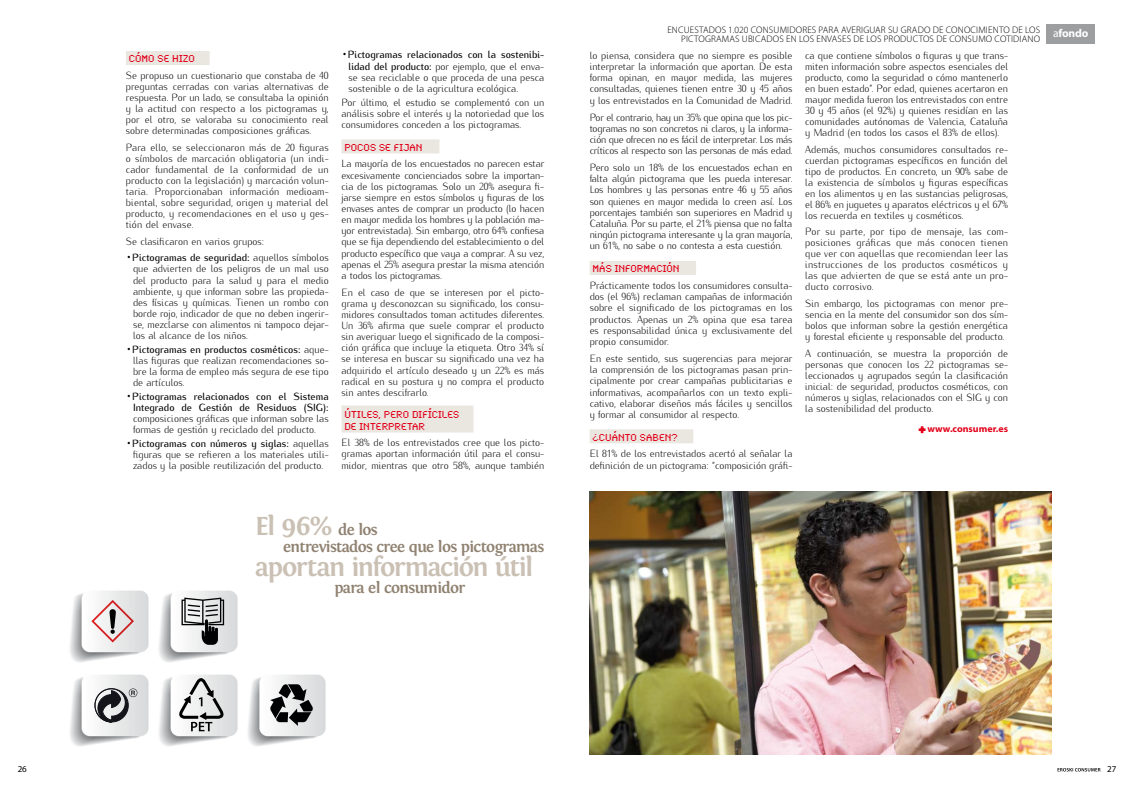
<style>
.page{position:relative;width:1134px;height:794px;background:#fff}
.page>*{position:absolute;margin:0;border:0;box-sizing:border-box;transform-origin:0 0}
.t1{font:700 27.2px "Fontin";letter-spacing:-.055em;color:#cac0b4}
.t2{font:24px "Kurier";color:#000;scale:.95 1}
.t3{font:700 16px "Fontin";letter-spacing:-.04em;color:#908271}
.t4{font:10.5px "Synchro Plain";letter-spacing:.015em;color:#e2001a}
.t5{font:300 10.4px/11px "Kurier";color:#000;text-align:justify;scale:.95 1}
.t6{font:500 10.4px/11px "Kurier";color:#000;scale:.95 1}
.t7{font:700 9.6px "Myriad Pro";color:#e2001a;scale:1.04 1}
.t8{font:300 9.5px/9.5px "Myriad Pro";letter-spacing:.02em;color:#000}
.t9{font:9px "Myriad Pro";color:#000}
.s1{font-weight:500}
.s2{font-size:16px;color:#908271}
</style>
<div class="page">
<div style="left:1047px;top:24px;width:48px;height:20px;background:#9c9e9f"></div>
<div style="left:590px;top:261px;width:106px;height:14px;background:#eae6e0"></div>
<div style="left:590px;top:429px;width:103px;height:14px;background:#eae6e0"></div>
<div style="left:341px;top:139px;width:98px;height:14px;background:#eae6e0"></div>
<div style="left:341px;top:405px;width:132px;height:27px;background:#eae6e0"></div>
<div style="left:126px;top:51px;width:84px;height:14px;background:#eae6e0"></div>
<svg style="left:918px;top:426px;width:8px;height:8px"></svg>
<img style="left:590px;top:491px;width:461px;height:263px">
<img style="left:70px;top:590px;width:168px;height:72px">
<img style="left:70px;top:674px;width:256px;height:72px">
<svg style="left:270px;top:684px;width:43px;height:42px"></svg>
<svg style="left:179px;top:677px;width:45px;height:54px"></svg>
<svg style="left:181px;top:597px;width:43px;height:48px"></svg>
<svg style="left:91px;top:600px;width:43px;height:42px"></svg>
<svg style="left:95px;top:688px;width:42px;height:34px"></svg>
<svg style="left:1057px;top:768px;width:43px;height:3px"></svg>
<p class="t4" style="left:129px;top:52px;width:14px">CÓMO</p>
<p class="t4" style="left:157px;top:52px;width:38px">SE HIZO</p>
<p class="t5" style="left:126px;top:69px;width:215px">Se propuso un cuestionario que constaba de 40 preguntas cerradas con varias alternativas de respuesta. Por un lado, se consultaba la opinión y la actitud con respecto a los pictogramas y, por el otro, se valoraba su conocimiento real sobre determinadas composiciones gráficas.</p>
<p class="t5" style="left:126px;top:141px;width:215px">Para ello, se seleccionaron más de 20 figuras o símbolos de marcación obligatoria (un indi&shy;cador fundamental de la conformidad de un producto con la legislación) y marcación volun&shy;taria. Proporcionaban información medioam&shy;biental, sobre seguridad, origen y material del producto, y recomendaciones en el uso y ges&shy;tión del envase.</p>
<p class="t5" style="left:126px;top:235px;width:147px">Se clasificaron en varios grupos:</p>
<h2 class="t2" style="left:126px;top:237px;width:8px">·</h2>
<p class="t5" style="left:132px;top:251px;width:208px"><span class="s1">Pictogramas de seguridad:</span> aquellos símbolos que advierten de los peligros de un mal uso del producto para la salud y para el medio ambiente, y que informan sobre las propieda&shy;des físicas y químicas. Tienen un rombo con borde rojo, indicador de que no deben ingerir&shy;se, mezclarse con alimentos ni tampoco dejar&shy;los al alcance de los niños.</p>
<h2 class="t2" style="left:126px;top:328px;width:8px">·</h2>
<p class="t5" style="left:132px;top:342px;width:208px"><span class="s1">Pictogramas en productos cosméticos:</span> aque&shy;llas figuras que realizan recomendaciones so&shy;bre la forma de empleo más segura de ese tipo de artículos.</p>
<h2 class="t2" style="left:126px;top:375px;width:8px">·</h2>
<p class="t6" style="left:132px;top:390px;width:208px">Pictogramas relacionados con el Sistema<br>Integrado de Gestión de Residuos (SIG):</p>
<p class="t5" style="left:133px;top:411px;width:208px">composiciones gráficas que informan sobre las formas de gestión y reciclado del producto.</p>
<h2 class="t2" style="left:126px;top:422px;width:8px">·</h2>
<p class="t5" style="left:132px;top:436px;width:208px"><span class="s1">Pictogramas con números y siglas:</span> aquellas figuras que se refieren a los materiales utili&shy;zados y la posible reutilización del producto.</p>
<h2 class="t2" style="left:341px;top:34px;width:8px">·</h2>
<p class="t5" style="left:348px;top:48px;width:208px"><span class="s1">Pictogramas relacionados con la sostenibi&shy;lidad del producto:</span> por ejemplo, que el enva&shy;se sea reciclable o que proceda de una pesca sostenible o de la agricultura ecológica.</p>
<p class="t5" style="left:341px;top:96px;width:215px">Por último, el estudio se complementó con un análisis sobre el interés y la notoriedad que los consumidores conceden a los pictogramas.</p>
<p class="t4" style="left:344px;top:141px;width:14px">POCOS</p>
<p class="t4" style="left:379px;top:141px;width:38px">SE FIJAN</p>
<p class="t5" style="left:341px;top:157px;width:215px">La mayoría de los encuestados no parecen estar excesivamente concienciados sobre la importan&shy;cia de los pictogramas. Solo un 20% asegura fi&shy;jarse siempre en estos símbolos y figuras de los envases antes de comprar un producto (lo hacen en mayor medida los hombres y la población ma&shy;yor entrevistada). Sin embargo, otro 64% confiesa que se fija dependiendo del establecimiento o del producto específico que vaya a comprar. A su vez, apenas el 25% asegura prestar la misma atención a todos los pictogramas.</p>
<p class="t5" style="left:341px;top:285px;width:215px">En el caso de que se interesen por el picto&shy;grama y desconozcan su significado, los consu&shy;midores consultados toman actitudes diferentes.<br>Un 36% afirma que suele comprar el producto sin averiguar luego el significado de la composi&shy;ción gráfica que incluye la etiqueta. Otro 34% sí se interesa en buscar su significado una vez ha adquirido el artículo deseado y un 22% es más radical en su postura y no compra el producto sin antes descifrarlo.</p>
<p class="t4" style="left:344px;top:408px;width:14px">ÚTILES</p>
<p class="t4" style="left:378px;top:408px;width:13px">, PERO</p>
<p class="t4" style="left:412px;top:408px;width:13px">DIFÍCILES</p>
<p class="t4" style="left:344px;top:420px;width:23px">DE INTERPRETAR</p>
<p class="t5" style="left:341px;top:436px;width:215px">El 38% de los entrevistados cree que los picto&shy;gramas aportan información útil para el consu&shy;midor, mientras que otro 58%, aunque también</p>
<h1 class="t1" style="left:255px;top:510px;width:124px">El 96% <span class="s2">de los</span></h1>
<h3 class="t3" style="left:283px;top:537px;width:263px">entrevistados cree que los pictogramas</h3>
<h1 class="t1" style="left:255px;top:551px;width:280px">aportan información útil</h1>
<h3 class="t3" style="left:334px;top:578px;width:132px">para el consumidor</h3>
<p class="t8" style="left:681px;top:25px;width:409px;text-indent:-14px">ENCUESTADOS 1.020 CONSUMIDORES PARA AVERIGUAR SU GRADO DE CONOCIMIENTO DE LOS<br>PICTOGRAMAS UBICADOS EN LOS ENVASES DE LOS PRODUCTOS DE CONSUMO COTIDIANO <sup>a</sup><sup>fondo</sup></p>
<p class="t5" style="left:590px;top:49px;width:215px">lo piensa, considera que no siempre es posible interpretar la información que aportan. De esta forma opinan, en mayor medida, las mujeres consultadas, quienes tienen entre 30 y 45 años y los entrevistados en la Comunidad de Madrid.</p>
<p class="t5" style="left:590px;top:110px;width:215px">Por el contrario, hay un 35% que opina que los pic&shy;togramas no son concretos ni claros, y la informa&shy;ción que ofrecen no es fácil de interpretar. Los más críticos al respecto son las personas de más edad.</p>
<p class="t5" style="left:590px;top:161px;width:215px">Pero solo un 18% de los encuestados echan en falta algún pictograma que les pueda interesar.<br>Los hombres y las personas entre 46 y 55 años son quienes en mayor medida lo creen así. Los porcentajes también son superiores en Madrid y Cataluña. Por su parte, el 21% piensa que no falta ningún pictograma interesante y la gran mayoría, un 61%, no sabe o no contesta a esta cuestión.</p>
<p class="t4" style="left:592px;top:262px;width:30px">MÁS INFORMACIÓN</p>
<p class="t5" style="left:590px;top:279px;width:215px">Prácticamente todos los consumidores consulta&shy;dos (el 96%) reclaman campañas de información sobre el significado de los pictogramas en los productos. Apenas un 2% opina que esa tarea es responsabilidad única y exclusivamente del propio consumidor.</p>
<p class="t5" style="left:590px;top:352px;width:215px">En este sentido, sus sugerencias para mejorar la comprensión de los pictogramas pasan prin&shy;cipalmente por crear campañas publicitarias e informativas, acompañarlos con un texto expli&shy;cativo, elaborar diseños más fáciles y sencillos y formar al consumidor al respecto.</p>
<p class="t4" style="left:592px;top:431px;width:33px">¿CUÁNTO</p>
<p class="t4" style="left:640px;top:431px;width:8px">SABEN</p>
<p class="t4" style="left:672px;top:431px;width:8px">?</p>
<p class="t5" style="left:590px;top:447px;width:215px">El 81% de los entrevistados acertó al señalar la definición de un pictograma: “composición gráfi-</p>
<p class="t5" style="left:805px;top:49px;width:215px">ca que contiene símbolos o figuras y que trans&shy;miten información sobre aspectos esenciales del producto, como la seguridad o cómo mantenerlo en buen estado”. Por edad, quienes acertaron en mayor medida fueron los entrevistados con entre 30 y 45 años (el 92%) y quienes residían en las comunidades autónomas de Valencia, Cataluña y Madrid (en todos los casos el 83% de ellos).</p>
<p class="t5" style="left:805px;top:143px;width:215px">Además, muchos consumidores consultados re&shy;cuerdan pictogramas específicos en función del tipo de productos. En concreto, un 90% sabe de la existencia de símbolos y figuras específicas en los alimentos y en las sustancias peligrosas, el 86% en juguetes y aparatos eléctricos y el 67% los recuerda en textiles y cosméticos.</p>
<p class="t5" style="left:805px;top:225px;width:215px">Por su parte, por tipo de mensaje, las com&shy;posiciones gráficas que más conocen tienen que ver con aquellas que recomiendan leer las instrucciones de los productos cosméticos y las que advierten de que se está ante un pro&shy;ducto corrosivo.</p>
<p class="t5" style="left:805px;top:297px;width:215px">Sin embargo, los pictogramas con menor pre&shy;sencia en la mente del consumidor son dos sím&shy;bolos que informan sobre la gestión energética y forestal eficiente y responsable del producto.</p>
<p class="t5" style="left:805px;top:347px;width:215px">A continuación, se muestra la proporción de personas que conocen los 22 pictogramas se&shy;leccionados y agrupados según la clasificación inicial: de seguridad, productos cosméticos, con números y siglas, relacionados con el SIG y con la sostenibilidad del producto.</p>
<p class="t7" style="left:927px;top:423px;width:79px">www.consumer.es</p>
<p class="t9" style="left:18px;top:763px;width:11px">26</p>
<p class="t9" style="left:1107px;top:763px;width:11px">27</p>
</div>
